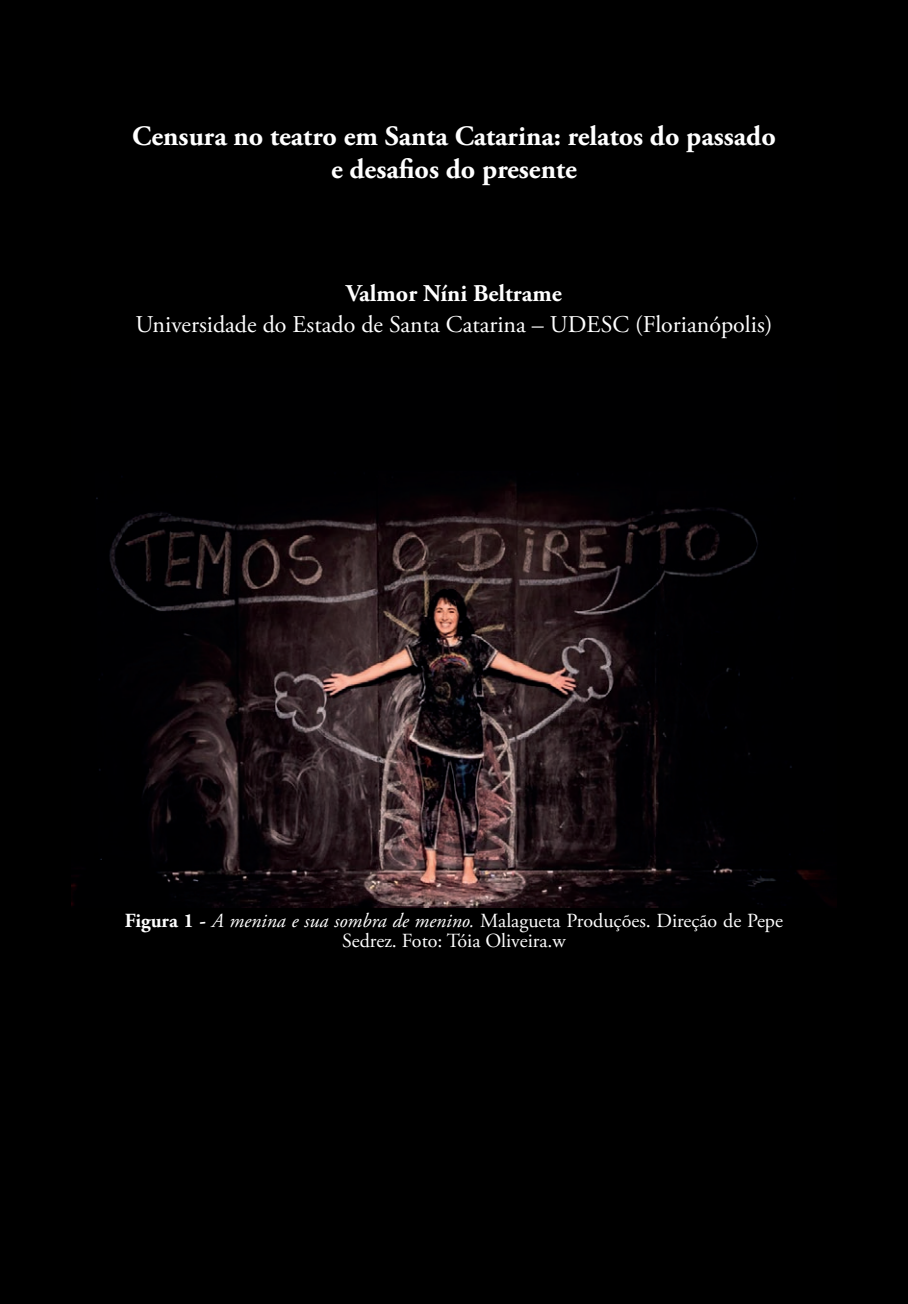
<style>
.page{position:relative;width:908px;height:1304px;background:#fff}
.page>*{position:absolute;margin:0;border:0;box-sizing:border-box;transform-origin:0 0}
.t1{font:700 28px/33.6px "Adobe Garamond Pro";color:#fff;text-align:center}
.t2{font:24px "Adobe Garamond Pro";color:#fff}
.t3{font:700 24px "Adobe Garamond Pro";color:#fff}
.t4{font:20px/20px "Adobe Garamond Pro";color:#fff;text-align:center}
.s1{font-weight:700}
.s2{font-style:italic}
</style>
<div class="page">
<div style="left:0;top:0;width:907px;height:1304px;background:#000"></div>
<img style="left:72px;top:476px;width:755px;height:431px">
<h1 class="t1" style="left:132px;top:119px;width:645px">Censura no teatro em Santa Catarina: relatos do passado e desafios do presente</h1>
<p class="t3" style="left:346px;top:279px;width:217px">Valmor Níni Beltrame</p>
<p class="t2" style="left:135px;top:310px;width:638px">Universidade do Estado de Santa Catarina – UDESC (Florianópolis)</p>
<p class="t4" style="left:125px;top:911px;width:659px"><span class="s1">Figura 1 -</span> <span class="s2">A menina e sua sombra de menino.</span> Malagueta Produções. Direção de Pepe<br>Sedrez. Foto: Tóia Oliveira.w</p>
</div>
